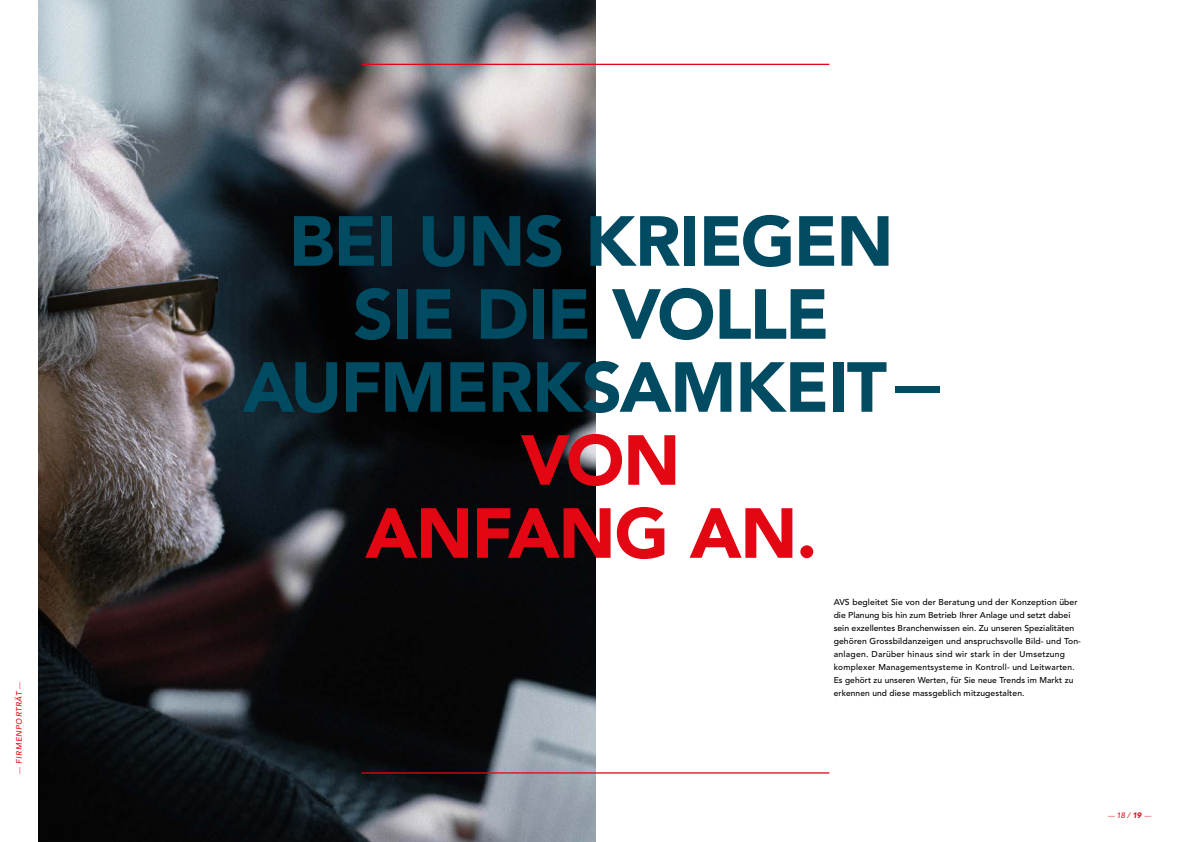
<style>
.page{position:relative;width:1191px;height:842px;background:#fff}
.page>*{position:absolute;margin:0;border:0;box-sizing:border-box;transform-origin:0 0}
.t1{font:900 70px/73px "Avenir";letter-spacing:-.02em;color:#004b61;text-align:center}
.t2{font:500 8.5px/13px "Avenir";letter-spacing:.015em;color:#000}
.t3{font:italic 500 7.8px "Avenir";letter-spacing:.055em;color:#e30613}
.s1{font-weight:300;font-style:normal}
.s2{font-weight:800}
.s3{color:#e30613}
.s4{font-weight:900}
</style>
<div class="page">
<img style="left:38px;top:0;width:557px;height:842px">
<hr style="left:361px;top:772px;width:468px;height:1px;background:#e30613">
<hr style="left:361px;top:64px;width:468px;height:1px;background:#e30613">
<p class="t3" style="left:15px;top:774px;width:94px;rotate:-90deg"><span class="s1">–</span> FIRMENPORTRÄT <span class="s1">–</span></p>
<h1 class="t1" style="left:243px;top:204px;width:699px">BEI UNS KRIEGEN<br>SIE DIE VOLLE<br>AUFMERKSAMKEIT<span class="s2">–<br></span><span class="s3">VON<br>ANFANG AN.</span></h1>
<p class="t2" style="left:833px;top:595px;width:249px">AVS begleitet Sie von der Beratung und der Konzeption über die Planung bis hin zum Betrieb Ihrer Anlage und setzt dabei sein exzellentes Branchenwissen ein. Zu unseren Spezialitäten gehören Grossbildanzeigen und anspruchsvolle Bild- und Ton&shy;anlagen. Darüber hinaus sind wir stark in der Umsetzung komplexer Managementsysteme in Kontroll- und Leitwarten.<br>Es gehört zu unseren Werten, für Sie neue Trends im Markt zu erkennen und diese massgeblich mitzugestalten.</p>
<p class="t3" style="left:1108px;top:811px;width:45px"><span class="s1">–</span>18/<span class="s4">19</span> <span class="s1">–</span></p>
</div>
